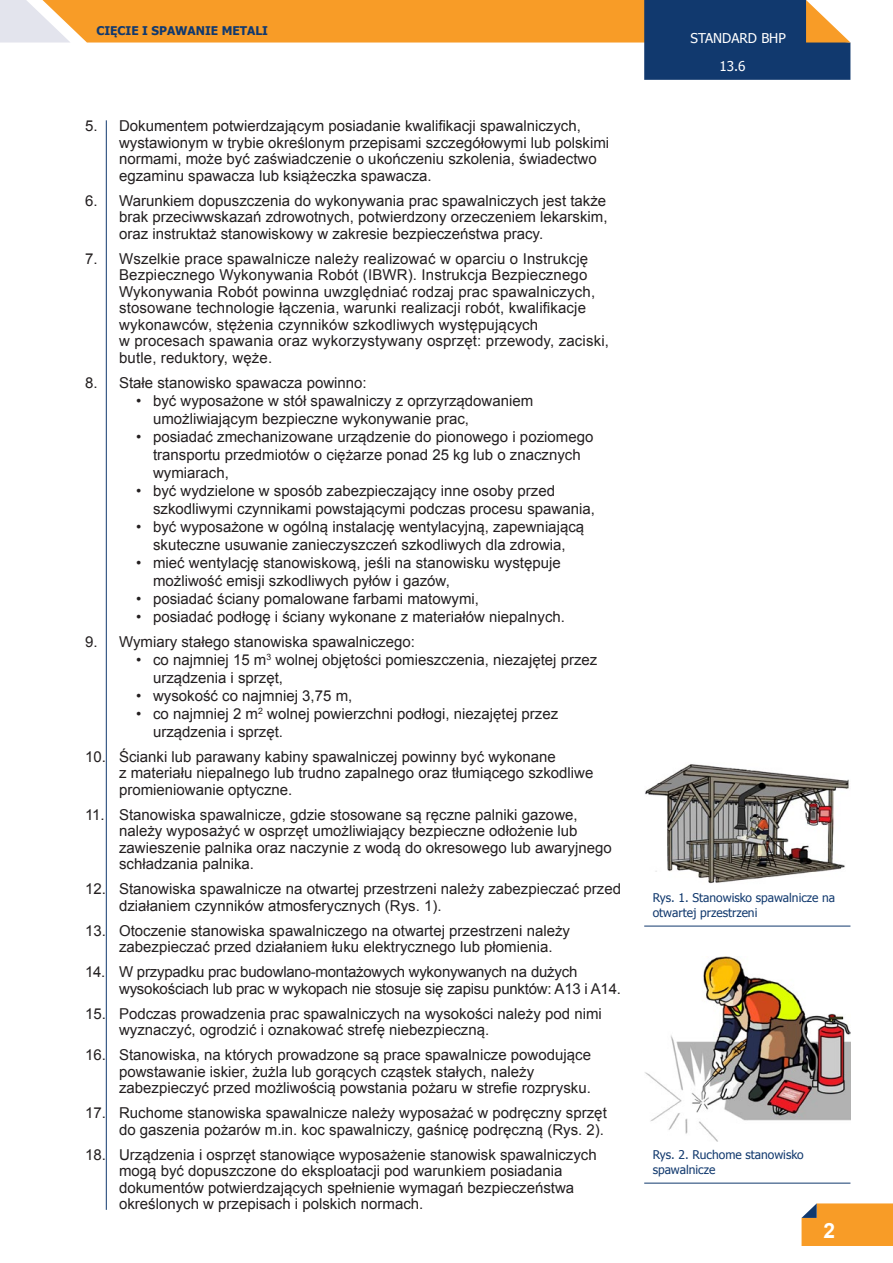
<style>
.page{position:relative;width:893px;height:1263px;background:#fff}
.page>*{position:absolute;margin:0;border:0;box-sizing:border-box;transform-origin:0 0}
.tekst{font:700 21px "Arial";color:#fff}
.Tekst_numerowany{font:15px/16.5px "Arial";color:#231f20}
.Tekst_kropki{font:15px/18px "Arial";color:#231f20}
.t1{font:13.5px "Tahoma";color:#fff}
.podpis_zdjęcia{font:12px/15px "Tahoma";color:#11396e}
.t2{font:700 12px "Tahoma";color:#11396e}
</style>
<div class="page">
<svg style="left:801px;top:1203px;width:92px;height:43px;background:#f19d32"></svg>
<svg style="left:0;top:0;width:850px;height:80px"></svg>
<hr style="left:106px;top:120px;width:1px;height:1090px;background:#11396e">
<img style="left:645px;top:764px;width:204px;height:120px">
<img style="left:644px;top:957px;width:206px;height:184px">
<hr style="left:644px;top:926px;width:206px;height:1px;background:#11396e">
<hr style="left:644px;top:1183px;width:206px;height:1px;background:#11396e">
<p class="t2" style="left:96px;top:23px;width:173px">CIĘCIE I SPAWANIE METALI</p>
<p class="Tekst_numerowany" style="left:119px;top:118px;width:492px;text-indent:-34px">5. Dokumentem potwierdzającym posiadanie kwalifikacji spawalniczych, wystawionym w trybie określonym przepisami szczegółowymi lub polskimi normami, może być zaświadczenie o ukończeniu szkolenia, świadectwo egzaminu spawacza lub książeczka spawacza.</p>
<p class="Tekst_numerowany" style="left:119px;top:192px;width:490px;text-align:justify;text-indent:-34px">6. Warunkiem dopuszczenia do wykonywania prac spawalniczych jest także brak przeciwwskazań zdrowotnych, potwierdzony orzeczeniem lekarskim, oraz instruktaż stanowiskowy w zakresie bezpieczeństwa pracy.</p>
<p class="Tekst_numerowany" style="left:119px;top:250px;width:491px;text-indent:-34px">7. Wszelkie prace spawalnicze należy realizować w oparciu o Instrukcję Bezpiecznego Wykonywania Robót (IBWR). Instrukcja Bezpiecznego Wykonywania Robót powinna uwzględniać rodzaj prac spawalniczych, stosowane technologie łączenia, warunki realizacji robót, kwalifikacje wykonawców, stężenia czynników szkodliwych występujących<br>w procesach spawania oraz wykorzystywany osprzęt: przewody, zaciski, butle, reduktory, węże.</p>
<p class="Tekst_numerowany" style="left:85px;top:374px;width:283px">8. Stałe stanowisko spawacza powinno:</p>
<p class="Tekst_kropki" style="left:153px;top:392px;width:382px;text-indent:-17px">• być wyposażone w stół spawalniczy z oprzyrządowaniem umożliwiającym bezpieczne wykonywanie prac,</p>
<p class="Tekst_kropki" style="left:153px;top:428px;width:442px;text-indent:-17px">• posiadać zmechanizowane urządzenie do pionowego i poziomego transportu przedmiotów o ciężarze ponad 25 kg lub o znacznych wymiarach,</p>
<p class="Tekst_kropki" style="left:153px;top:482px;width:443px;text-indent:-17px">• być wydzielone w sposób zabezpieczający inne osoby przed szkodliwymi czynnikami powstającymi podczas procesu spawania,</p>
<p class="Tekst_kropki" style="left:136px;top:518px;width:450px;text-align:center">• być wyposażone w ogólną instalację wentylacyjną, zapewniającą skuteczne usuwanie zanieczyszczeń szkodliwych dla zdrowia,</p>
<p class="Tekst_kropki" style="left:153px;top:554px;width:409px;text-indent:-17px">• mieć wentylację stanowiskową, jeśli na stanowisku występuje możliwość emisji szkodliwych pyłów i gazów,</p>
<p class="Tekst_kropki" style="left:136px;top:590px;width:344px">• posiadać ściany pomalowane farbami matowymi,</p>
<p class="Tekst_kropki" style="left:136px;top:608px;width:430px">• posiadać podłogę i ściany wykonane z materiałów niepalnych.</p>
<p class="Tekst_numerowany" style="left:85px;top:633px;width:331px">9. Wymiary stałego stanowiska spawalniczego:</p>
<p class="Tekst_kropki" style="left:153px;top:651px;width:446px;text-indent:-17px">• co najmniej 15 m<sup>3</sup> wolnej objętości pomieszczenia, niezajętej przez urządzenia i sprzęt,</p>
<p class="Tekst_kropki" style="left:136px;top:687px;width:218px">• wysokość co najmniej 3,75 m,</p>
<p class="Tekst_kropki" style="left:153px;top:705px;width:407px;text-indent:-17px">• co najmniej 2 m<sup>2</sup> wolnej powierzchni podłogi, niezajętej przez urządzenia i sprzęt.</p>
<p class="Tekst_numerowany" style="left:119px;top:748px;width:476px;text-indent:-34px">10. Ścianki lub parawany kabiny spawalniczej powinny być wykonane<br>z materiału niepalnego lub trudno zapalnego oraz tłumiącego szkodliwe promieniowanie optyczne.</p>
<p class="Tekst_numerowany" style="left:119px;top:806px;width:494px;text-indent:-34px">11. Stanowiska spawalnicze, gdzie stosowane są ręczne palniki gazowe, należy wyposażyć w osprzęt umożliwiający bezpieczne odłożenie lub zawieszenie palnika oraz naczynie z wodą do okresowego lub awaryjnego schładzania palnika.</p>
<p class="Tekst_numerowany" style="left:119px;top:881px;width:503px;text-indent:-34px">12. Stanowiska spawalnicze na otwartej przestrzeni należy zabezpieczać przed działaniem czynników atmosferycznych (Rys. 1).</p>
<p class="Tekst_numerowany" style="left:119px;top:922px;width:453px;text-indent:-34px">13. Otoczenie stanowiska spawalniczego na otwartej przestrzeni należy zabezpieczać przed działaniem łuku elektrycznego lub płomienia.</p>
<p class="Tekst_numerowany" style="left:119px;top:964px;width:503px;text-indent:-34px">14. W przypadku prac budowlano-montażowych wykonywanych na dużych wysokościach lub prac w wykopach nie stosuje się zapisu punktów: A13 i A14.</p>
<p class="Tekst_numerowany" style="left:119px;top:1005px;width:484px;text-indent:-34px">15. Podczas prowadzenia prac spawalniczych na wysokości należy pod nimi wyznaczyć, ogrodzić i oznakować strefę niebezpieczną.</p>
<p class="Tekst_numerowany" style="left:119px;top:1047px;width:473px;text-indent:-34px">16. Stanowiska, na których prowadzone są prace spawalnicze powodujące powstawanie iskier, żużla lub gorących cząstek stałych, należy zabezpieczyć przed możliwością powstania pożaru w strefie rozprysku.</p>
<p class="Tekst_numerowany" style="left:85px;top:1105px;width:523px;text-align:right">17. Ruchome stanowiska spawalnicze należy wyposażać w podręczny sprzęt do gaszenia pożarów m.in. koc spawalniczy, gaśnicę podręczną (Rys. 2).</p>
<p class="Tekst_numerowany" style="left:119px;top:1146px;width:479px;text-indent:-34px">18. Urządzenia i osprzęt stanowiące wyposażenie stanowisk spawalniczych mogą być dopuszczone do eksploatacji pod warunkiem posiadania dokumentów potwierdzających spełnienie wymagań bezpieczeństwa określonych w przepisach i polskich normach.</p>
<p class="t1" style="left:691px;top:29px;width:97px">STANDARD BHP</p>
<p class="t1" style="left:719px;top:57px;width:28px">13.6</p>
<p class="podpis_zdjęcia" style="left:653px;top:890px;width:184px">Rys. 1. Stanowisko spawalnicze na otwartej przestrzeni</p>
<p class="podpis_zdjęcia" style="left:653px;top:1147px;width:153px">Rys. 2. Ruchome stanowisko spawalnicze</p>
<p class="tekst" style="left:823px;top:1217px;width:13px">2</p>
</div>
